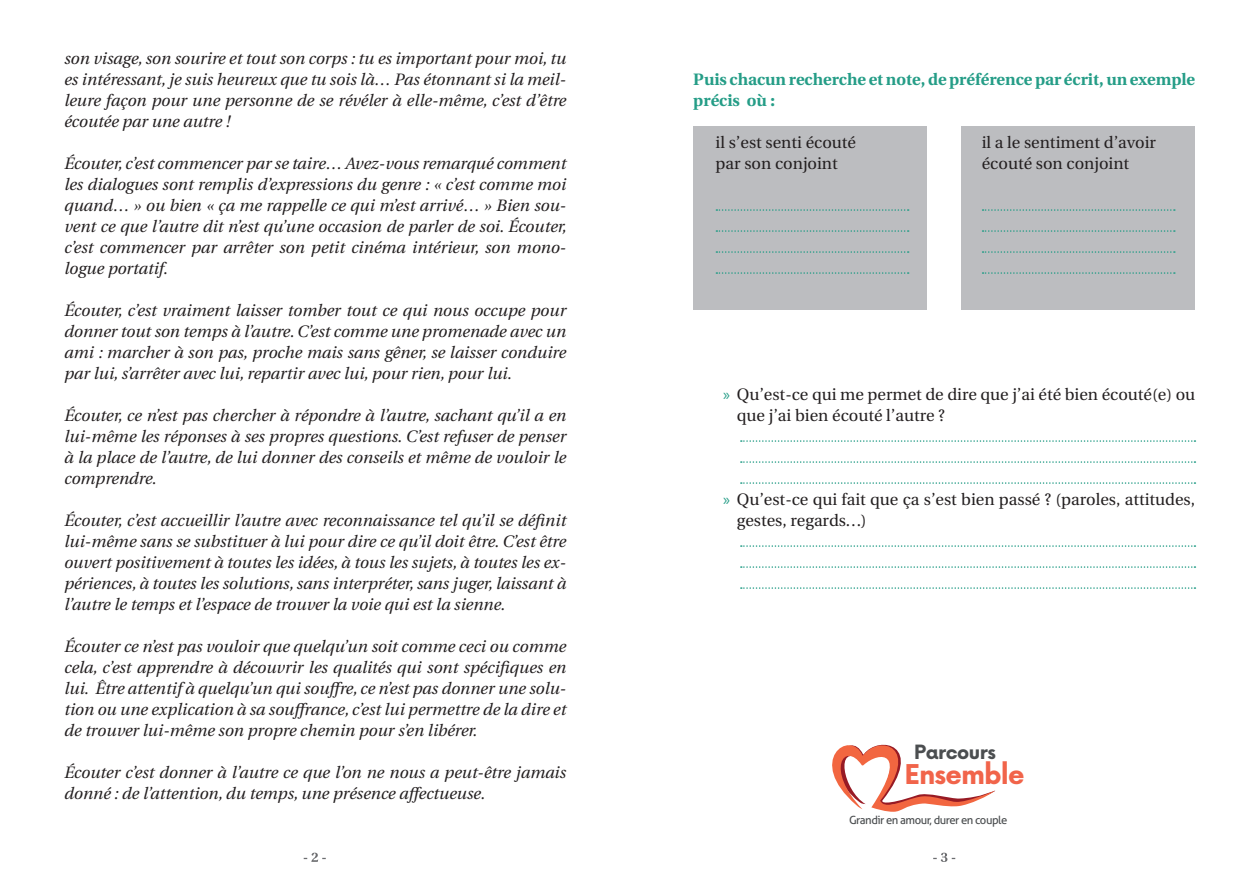
<style>
.page{position:relative;width:1259px;height:893px;background:#fff}
.page>*{position:absolute;margin:0;border:0;box-sizing:border-box;transform-origin:0 0}
.t1{font:700 26.55px "Now";letter-spacing:-.03em;color:#f1644a}
.t2{font:700 19.2px "Now";letter-spacing:-.02em;color:#4b4e50}
.t3{font:italic 16.5px/21px "Linguistics Pro";color:#231f20;text-align:justify}
.t4{font:16.5px/21px "Linguistics Pro";color:#231f20}
.t5{font:700 16.5px/21px "Linguistics Pro";color:#259d87}
.t6{font:11.25px "Aller";letter-spacing:-.045em;color:#4b4e50}
.s1{font-family:"Myriad Pro";color:#259d87}
</style>
<div class="page">
<svg style="left:304px;top:853px;width:22px;height:9px"></svg>
<svg style="left:933px;top:853px;width:22px;height:9px"></svg>
<svg style="left:741px;top:440px;width:454px;height:2px"></svg>
<svg style="left:741px;top:461px;width:454px;height:2px"></svg>
<svg style="left:741px;top:482px;width:454px;height:2px"></svg>
<svg style="left:741px;top:545px;width:454px;height:2px"></svg>
<svg style="left:741px;top:566px;width:454px;height:2px"></svg>
<svg style="left:741px;top:587px;width:454px;height:2px"></svg>
<div style="left:693px;top:126px;width:234px;height:183px;background:#bcbdc0"></div>
<div style="left:961px;top:126px;width:234px;height:183px;background:#bcbdc0"></div>
<svg style="left:716px;top:209px;width:192px;height:2px"></svg>
<svg style="left:716px;top:230px;width:192px;height:2px"></svg>
<svg style="left:716px;top:251px;width:192px;height:2px"></svg>
<svg style="left:716px;top:272px;width:192px;height:2px"></svg>
<svg style="left:982px;top:209px;width:193px;height:2px"></svg>
<svg style="left:982px;top:230px;width:193px;height:2px"></svg>
<svg style="left:982px;top:251px;width:193px;height:2px"></svg>
<svg style="left:982px;top:272px;width:193px;height:2px"></svg>
<svg style="left:832px;top:744px;width:163px;height:68px"></svg>
<p class="t3" style="left:64px;top:47px;width:503px">son visage, son sourire et tout son corps : tu es important pour moi, tu es intéressant, je suis heureux que tu sois là… Pas étonnant si la meil&shy;leure façon pour une personne de se révéler à elle-même, c’est d’être écoutée par une autre !</p>
<p class="t3" style="left:64px;top:152px;width:504px">Écouter, c’est commencer par se taire… Avez-vous remarqué comment les dialogues sont remplis d’expressions du genre : « c’est comme moi quand… » ou bien « ça me rappelle ce qui m’est arrivé… » Bien sou&shy;vent ce que l’autre dit n’est qu’une occasion de parler de soi. Écouter, c’est commencer par arrêter son petit cinéma intérieur, son mono&shy;logue portatif.</p>
<p class="t3" style="left:64px;top:299px;width:503px">Écouter, c’est vraiment laisser tomber tout ce qui nous occupe pour donner tout son temps à l’autre. C’est comme une promenade avec un ami : marcher à son pas, proche mais sans gêner, se laisser conduire par lui, s’arrêter avec lui, repartir avec lui, pour rien, pour lui.</p>
<p class="t3" style="left:64px;top:404px;width:503px">Écouter, ce n’est pas chercher à répondre à l’autre, sachant qu’il a en lui-même les réponses à ses propres questions. C’est refuser de penser à la place de l’autre, de lui donner des conseils et même de vouloir le comprendre.</p>
<p class="t3" style="left:64px;top:509px;width:503px">Écouter, c’est accueillir l’autre avec reconnaissance tel qu’il se définit lui-même sans se substituer à lui pour dire ce qu’il doit être. C’est être ouvert positivement à toutes les idées, à tous les sujets, à toutes les ex&shy;périences, à toutes les solutions, sans interpréter, sans juger, laissant à l’autre le temps et l’espace de trouver la voie qui est la sienne.</p>
<p class="t3" style="left:64px;top:635px;width:503px">Écouter ce n’est pas vouloir que quelqu’un soit comme ceci ou comme cela, c’est apprendre à découvrir les qualités qui sont spécifiques en lui. Être attentif à quelqu’un qui souffre, ce n’est pas donner une solu&shy;tion ou une explication à sa souffrance, c’est lui permettre de la dire et de trouver lui-même son propre chemin pour s’en libérer.</p>
<p class="t3" style="left:64px;top:761px;width:503px">Écouter c’est donner à l’autre ce que l’on ne nous a peut-être jamais donné : de l’attention, du temps, une présence affectueuse.</p>
<p class="t5" style="left:693px;top:68px;width:503px">Puis chacun recherche et note, de préférence par écrit, un exemple précis où :</p>
<p class="t4" style="left:715px;top:132px;width:142px">il s’est senti écouté par son conjoint</p>
<p class="t4" style="left:981px;top:132px;width:176px">il a le sentiment d’avoir écouté son conjoint</p>
<p class="t4" style="left:737px;top:384px;width:460px;text-indent:-13px"><span class="s1">»</span> Qu’est-ce qui me permet de dire que j’ai été bien écouté(e) ou que j’ai bien écouté l’autre ?</p>
<p class="t4" style="left:737px;top:489px;width:460px;text-indent:-13px"><span class="s1">»</span> Qu’est-ce qui fait que ça s’est bien passé ? (paroles, attitudes, gestes, regards…)</p>
<p class="t2" style="left:914px;top:738px;width:83px">Parcours</p>
<h1 class="t1" style="left:904px;top:755px;width:122px">Ensemble</h1>
<p class="t6" style="left:849px;top:813px;width:160px">Grandir en amour, durer en couple</p>
</div>
